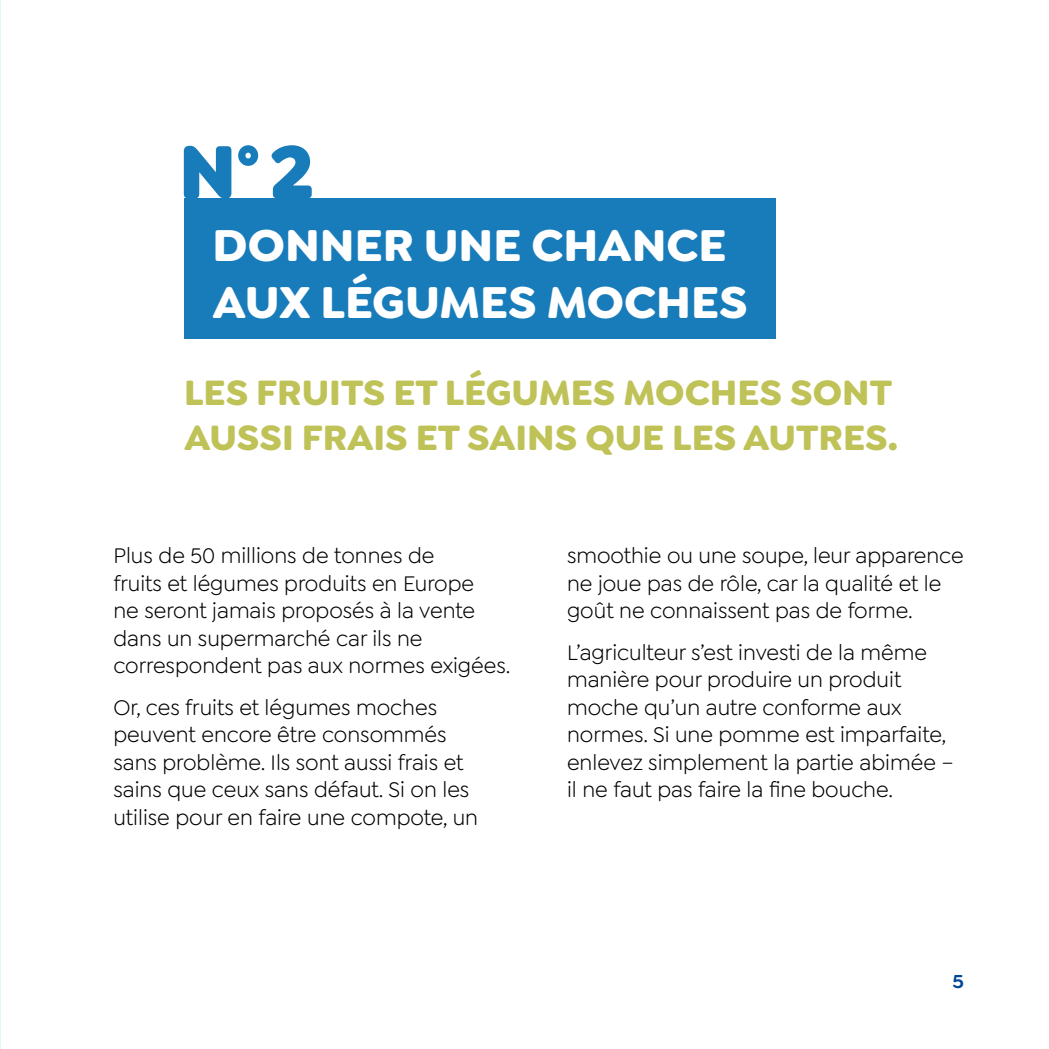
<style>
.page{position:relative;width:1049px;height:1049px;background:#fff}
.page>*{position:absolute;margin:0;border:0;box-sizing:border-box;transform-origin:0 0}
.t1{font:900 80px "Goldplay";color:#187cba}
.t2{font:700 47.5px/57px "Goldplay";color:#fff}
.t3{font:700 37.5px/45px "Goldplay";color:#bfc257}
.t4{font:22.5px/27.5px "Goldplay";color:#000}
.t5{font:600 20px "Goldplay";color:#00489a}
</style>
<div class="page">
<div style="left:184px;top:198px;width:592px;height:141px;background:#187cba"></div>
<h1 class="t1" style="left:179px;top:118px;width:137px">N°2</h1>
<h2 class="t2" style="left:213px;top:216px;width:537px">DONNER UNE CHANCE<br>AUX LÉGUMES MOCHES</h2>
<h3 class="t3" style="left:184px;top:369px;width:715px">LES FRUITS ET LÉGUMES MOCHES SONT<br>AUSSI FRAIS ET SAINS QUE LES AUTRES.</h3>
<p class="t4" style="left:113px;top:542px;width:399px">Plus de 50 millions de tonnes de<br>fruits et légumes produits en Europe<br>ne seront jamais proposés à la vente dans un supermarché car ils ne correspondent pas aux normes exigées.</p>
<p class="t4" style="left:113px;top:693px;width:366px">Or, ces fruits et légumes moches peuvent encore être consommés sans problème. Ils sont aussi frais et sains que ceux sans défaut. Si on les utilise pour en faire une compote, un</p>
<p class="t4" style="left:567px;top:542px;width:398px">smoothie ou une soupe, leur apparence ne joue pas de rôle, car la qualité et le goût ne connaissent pas de forme.</p>
<p class="t4" style="left:567px;top:638px;width:388px">L’agriculteur s’est investi de la même manière pour produire un produit moche qu’un autre conforme aux normes. Si une pomme est imparfaite, enlevez simplement la partie abimée – il ne faut pas faire la fine bouche.</p>
<p class="t5" style="left:952px;top:969px;width:13px">5</p>
</div>
